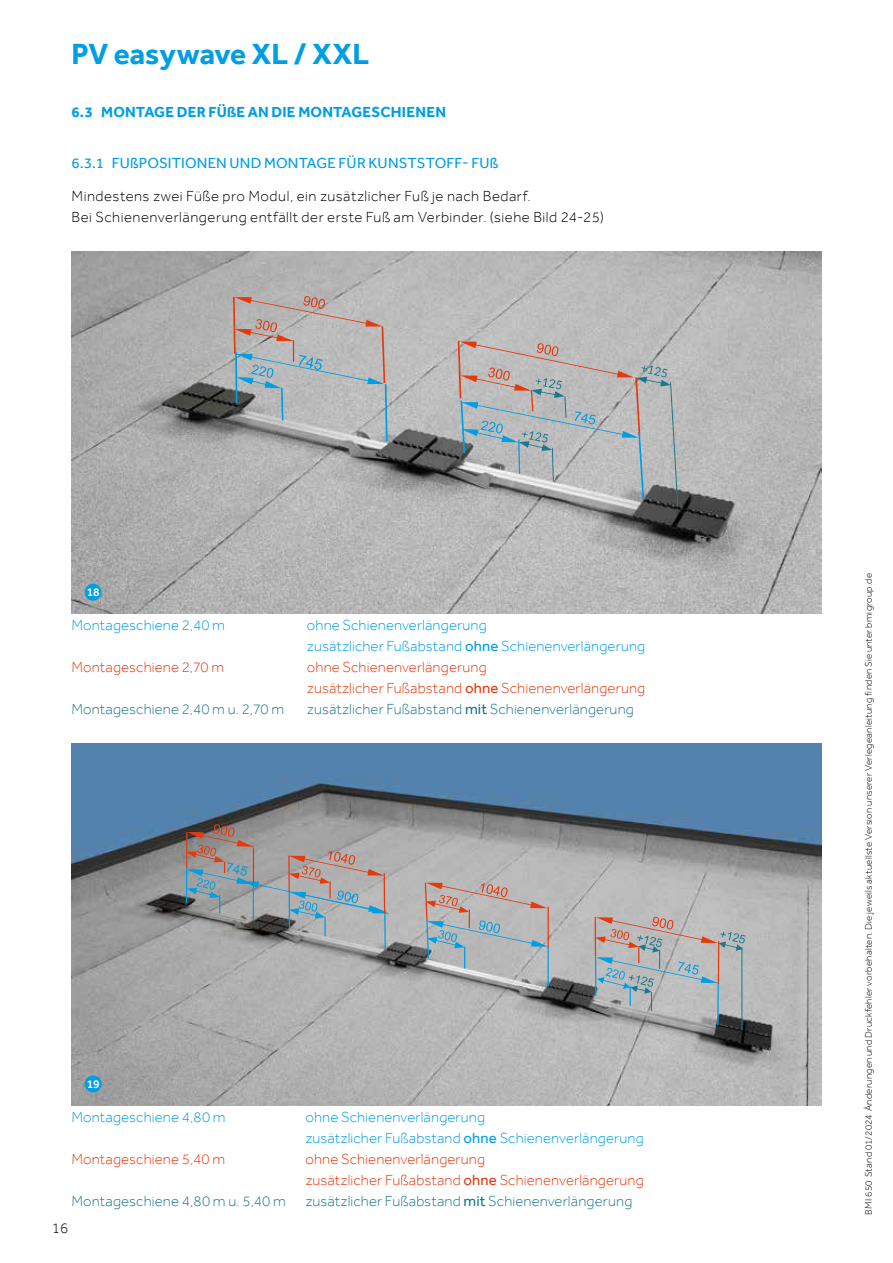
<style>
.page{position:relative;width:893px;height:1263px;background:#fff}
.page>*{position:absolute;margin:0;border:0;box-sizing:border-box;transform-origin:0 0}
.t1{font:700 30px "Effra";color:#009ee3}
.t2{font:300 15px/21px "Effra";letter-spacing:.01em;color:#009ee3}
.t3{font:300 15px/21px "Effra";letter-spacing:.01em;color:#e63a0d}
.t4{font:300 15px "Effra";letter-spacing:.01em;color:#1d778e}
.t5{font:300 15px/21px "Effra";letter-spacing:.035em;color:#000}
.t6{font:15px "Effra";letter-spacing:.01em;color:#009ee3}
.t7{font:700 15px "Effra";letter-spacing:.015em;color:#009ee3}
.t8{font:500 12px "Effra";color:#fff}
.t9{font:300 9.75px "Effra";letter-spacing:.025em;color:#000}
.s1{font-weight:400}
</style>
<div class="page">
<img style="left:71px;top:252px;width:750px;height:361px">
<div style="left:85px;top:584px;width:17px;height:17px;background:#009ee3;border-radius:50%"></div>
<img style="left:71px;top:744px;width:750px;height:361px">
<div style="left:85px;top:1075px;width:17px;height:17px;background:#009ee3;border-radius:50%"></div>
<svg style="left:232px;top:295px;width:447px;height:213px;background:#afafb0"></svg>
<svg style="left:185px;top:866px;width:534px;height:161px;background:#aeaeae"></svg>
<hr style="left:741px;top:947px;width:1px;height:83px;background:#1d778e">
<svg style="left:185px;top:824px;width:364px;height:144px;background:#a2a3a4"></svg>
<svg style="left:595px;top:917px;width:150px;height:94px;background:#b1b2b3"></svg>
<h1 class="t1" style="left:71px;top:36px;width:299px">PV easywave XL / XXL</h1>
<p class="t7" style="left:71px;top:103px;width:376px">6.3 MONTAGE DER FÜßE AN DIE MONTAGESCHIENEN</p>
<p class="t6" style="left:71px;top:154px;width:428px">6.3.1 FUßPOSITIONEN UND MONTAGE FÜR KUNSTSTOFF- FUß</p>
<p class="t5" style="left:71px;top:186px;width:534px">Mindestens zwei Füße pro Modul, ein zusätzlicher Fuß je nach Bedarf.<br>Bei Schienenverlängerung entfällt der erste Fuß am Verbinder. (siehe Bild 24-25)</p>
<p class="t8" style="left:87px;top:585px;width:15px">18</p>
<p class="t2" style="left:71px;top:614px;width:155px">Montageschiene 2,40 m</p>
<p class="t2" style="left:307px;top:614px;width:340px">ohne Schienenverlängerung<br>zusätzlicher Fußabstand <span class="s1">ohne</span> Schienenverlängerung</p>
<p class="t3" style="left:71px;top:656px;width:154px">Montageschiene 2,70 m</p>
<p class="t3" style="left:307px;top:656px;width:340px">ohne Schienenverlängerung<br>zusätzlicher Fußabstand <span class="s1">ohne</span> Schienenverlängerung</p>
<p class="t4" style="left:71px;top:700px;width:214px">Montageschiene 2,40 m u. 2,70 m</p>
<p class="t4" style="left:307px;top:700px;width:328px">zusätzlicher Fußabstand <span class="s1">mit</span> Schienenverlängerung</p>
<p class="t8" style="left:87px;top:1076px;width:15px">19</p>
<p class="t2" style="left:71px;top:1106px;width:156px">Montageschiene 4,80 m</p>
<p class="t2" style="left:305px;top:1106px;width:340px">ohne Schienenverlängerung<br>zusätzlicher Fußabstand <span class="s1">ohne</span> Schienenverlängerung</p>
<p class="t3" style="left:71px;top:1148px;width:155px">Montageschiene 5,40 m</p>
<p class="t3" style="left:305px;top:1148px;width:340px">ohne Schienenverlängerung<br>zusätzlicher Fußabstand <span class="s1">ohne</span> Schienenverlängerung</p>
<p class="t4" style="left:71px;top:1192px;width:216px">Montageschiene 4,80 m u. 5,40 m</p>
<p class="t4" style="left:305px;top:1192px;width:328px">zusätzlicher Fußabstand <span class="s1">mit</span> Schienenverlängerung</p>
<p class="t5" style="left:52px;top:1218px;width:18px">16</p>
<p class="t9" style="left:863px;top:1214px;width:643px;rotate:-90deg">BMI 650 Stand 01/2024 Änderungen und Druckfehler vorbehalten. Die jeweils aktuellste Version unserer Verlegeanleitung finden Sie unter bmigroup.de</p>
</div>
